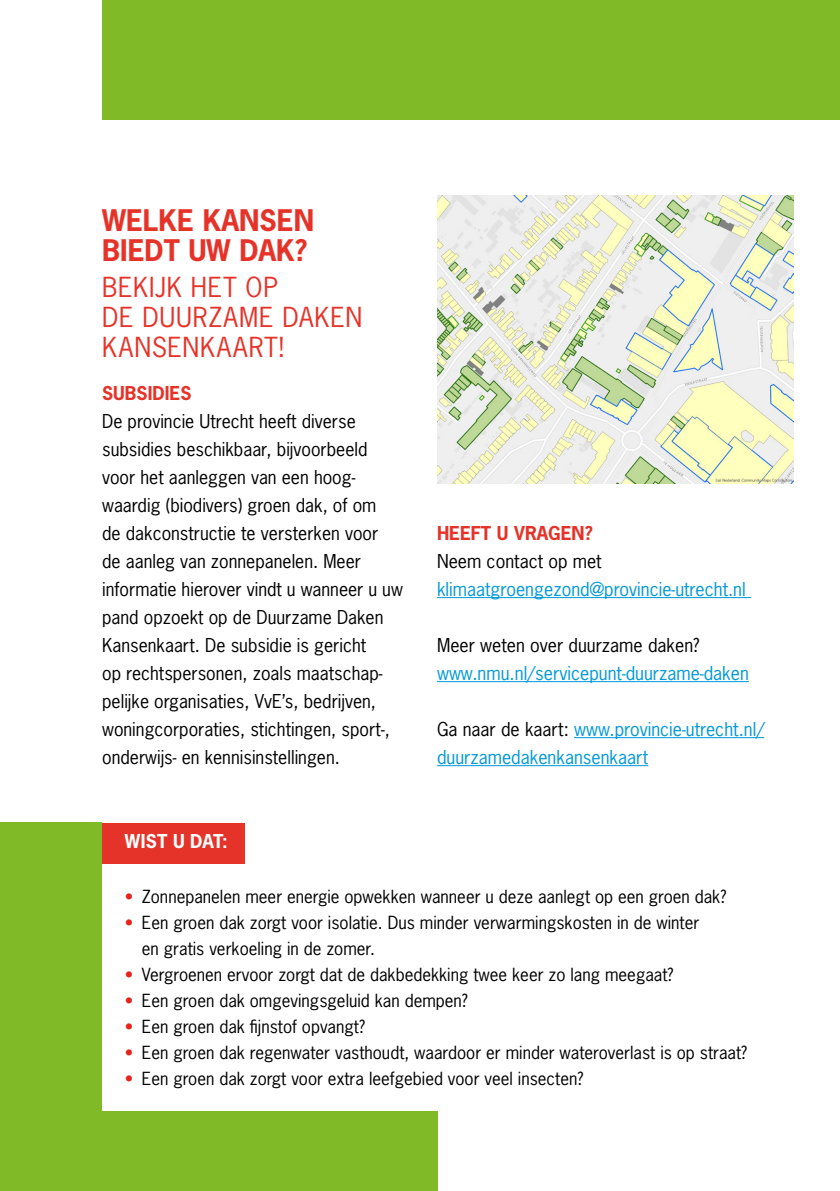
<style>
.page{position:relative;width:840px;height:1191px;background:#fff}
.page>*{position:absolute;margin:0;border:0;box-sizing:border-box;transform-origin:0 0}
.Tussenkop{font:700 28px/30px "News Gothic Std";color:#e63329}
.Sub-iets{font:26px/30px "News Gothic Std";letter-spacing:.03em;color:#e63329}
.Platte_tekst{font:18px/28px "News Gothic Std";color:#000}
.Platte_tekst-2{font:18px/28px "News Gothic Std";color:#0098d8}
.subkop{font:700 18px "News Gothic Std";color:#e63329}
.Kaderkop{font:700 18px "News Gothic Std";letter-spacing:.01em;color:#fff}
.t1{font:17px/26px "News Gothic Std";color:#000}
.s1{color:#000}
.s2{color:#e5231d}
</style>
<div class="page">
<div style="left:0;top:823px;width:437px;height:368px;background:#80ba27"></div>
<div style="left:102px;top:814px;width:663px;height:296px;background:#fff"></div>
<div style="left:102px;top:0;width:737px;height:120px;background:#80ba27"></div>
<img style="left:437px;top:196px;width:356px;height:288px">
<div style="left:102px;top:823px;width:143px;height:40px;background:#e63329"></div>
<hr style="left:437px;top:597px;width:313px;height:1px;background:#0098d8">
<hr style="left:437px;top:681px;width:311px;height:1px;background:#0098d8">
<hr style="left:573px;top:737px;width:190px;height:1px;background:#0098d8">
<hr style="left:437px;top:765px;width:211px;height:1px;background:#0098d8">
<h2 class="Tussenkop" style="left:102px;top:205px;width:213px">WELKE KANSEN<br>BIEDT UW DAK?</h2>
<p class="Sub-iets" style="left:102px;top:272px;width:261px">BEKIJK HET OP<br>DE DUURZAME DAKEN<br>KANSENKAART!</p>
<h3 class="subkop" style="left:102px;top:381px;width:91px">SUBSIDIES</h3>
<p class="Platte_tekst" style="left:102px;top:406px;width:302px">De provincie Utrecht heeft diverse subsidies beschikbaar, bijvoorbeeld voor het aanleggen van een hoog&shy;waardig (biodivers) groen dak, of om<br>de dakconstructie te versterken voor<br>de aanleg van zonnepanelen. Meer informatie hierover vindt u wanneer u uw pand opzoekt op de Duurzame Daken Kansenkaart. De subsidie is gericht<br>op rechtspersonen, zoals maatschap&shy;pelijke organisaties, VvE’s, bedrijven, woningcorporaties, stichtingen, sport-, onderwijs- en kennisinstellingen.</p>
<h3 class="Kaderkop" style="left:125px;top:829px;width:104px">WIST U DAT:</h3>
<h3 class="subkop" style="left:437px;top:521px;width:157px">HEEFT U VRAGEN?</h3>
<p class="Platte_tekst-2" style="left:437px;top:546px;width:310px"><span class="s1">Neem contact op met </span>klimaatgroengezond@provincie-utrecht.nl</p>
<p class="Platte_tekst" style="left:437px;top:630px;width:264px">Meer weten over duurzame daken?</p>
<p class="Platte_tekst-2" style="left:437px;top:658px;width:313px">www.nmu.nl/servicepunt-duurzame-daken</p>
<p class="Platte_tekst-2" style="left:437px;top:714px;width:328px"><span class="s1">Ga naar de kaart:</span> www.provincie-utrecht.nl/ duurzamedakenkansenkaart</p>
<p class="t1" style="left:125px;top:883px;width:602px"><span class="s2">•</span> Zonnepanelen meer energie opwekken wanneer u deze aanlegt op een groen dak?</p>
<p class="t1" style="left:142px;top:909px;width:558px;text-indent:-17px"><span class="s2">•</span> Een groen dak zorgt voor isolatie. Dus minder verwarmingskosten in de winter en gratis verkoeling in de zomer.</p>
<p class="t1" style="left:125px;top:961px;width:550px"><span class="s2">•</span> Vergroenen ervoor zorgt dat de dakbedekking twee keer zo lang meegaat?</p>
<p class="t1" style="left:125px;top:987px;width:344px"><span class="s2">•</span> Een groen dak omgevingsgeluid kan dempen?</p>
<p class="t1" style="left:125px;top:1013px;width:241px"><span class="s2">•</span> Een groen dak fijnstof opvangt?</p>
<p class="t1" style="left:125px;top:1039px;width:623px"><span class="s2">•</span> Een groen dak regenwater vasthoudt, waardoor er minder wateroverlast is op straat?</p>
<p class="t1" style="left:125px;top:1065px;width:460px"><span class="s2">•</span> Een groen dak zorgt voor extra leefgebied voor veel insecten?</p>
</div>
